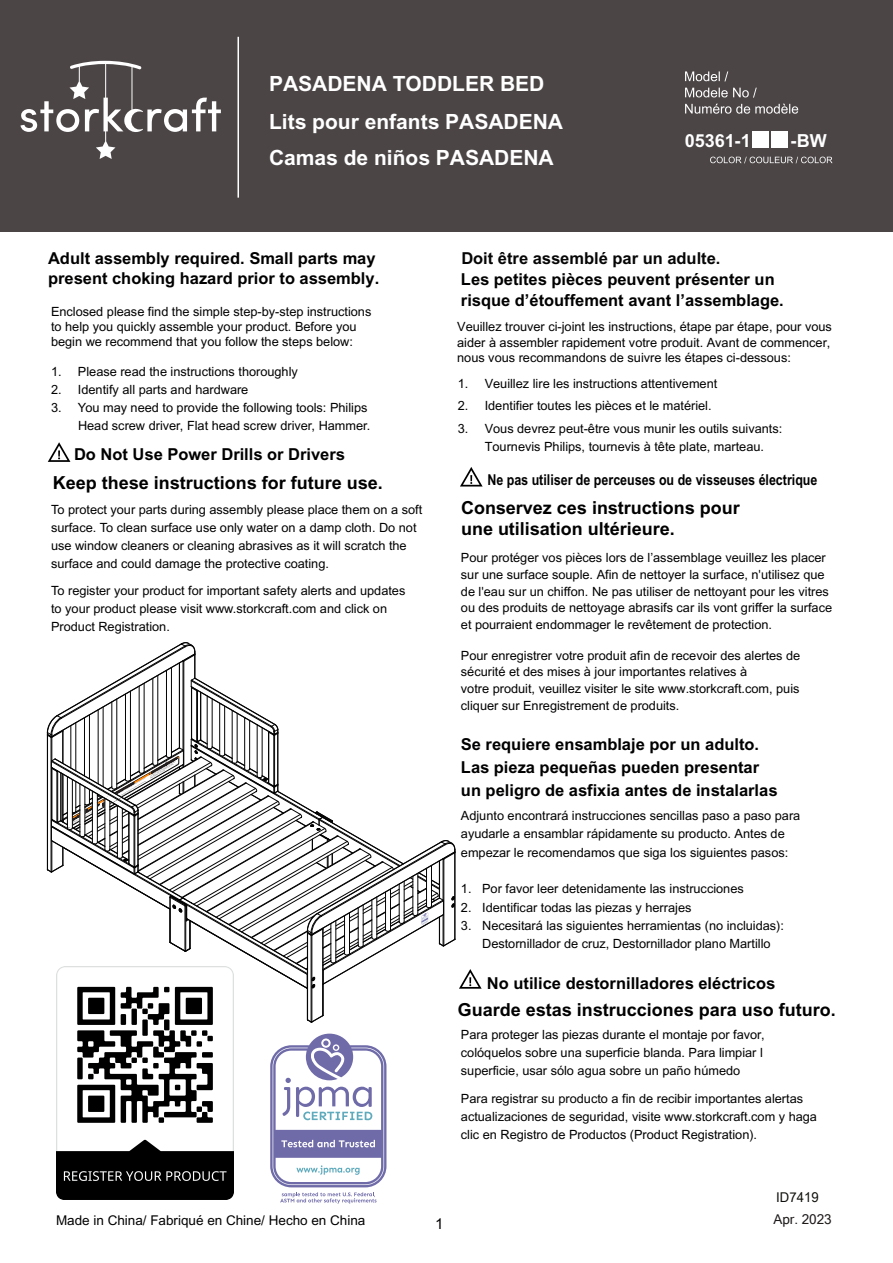
<style>
.page{position:relative;width:893px;height:1263px;background:#fff}
.page>*{position:absolute;margin:0;border:0;box-sizing:border-box;transform-origin:0 0}
.t1{font:700 21px/36.8px "Arial";color:#fff}
.t2{font:700 18px/21.6px "Arial";color:#000}
.t3{font:700 18px "Arial";color:#fff}
.t4{font:700 16.5px/22.8px "Arial";color:#010100}
.t5{font:700 16.5px "Arial";color:#000}
.t6{font:700 16.5px "Arial";color:#050605}
.t7{font:700 15px "Arial";color:#000;scale:.83 1}
.t8{font:15px "Arial";color:#040102}
.t9{font:13.5px "Arial";color:#020100}
.t10{font:13.5px "Microsoft Sans Serif";color:#1f1b1b}
.t11{font:13.5px "Arial Narrow";color:#0f100b;scale:1.19 1}
.t12{font:12.75px/18px "Arial";color:#010100}
</style>
<div class="page">
<div style="left:0;top:0;width:893px;height:232px;background:#4b4546"></div>
<svg style="left:685px;top:71px;width:43px;height:10px"></svg>
<svg style="left:685px;top:88px;width:72px;height:10px"></svg>
<svg style="left:685px;top:104px;width:113px;height:10px"></svg>
<svg style="left:710px;top:157px;width:122px;height:6px"></svg>
<hr style="left:237px;top:37px;width:2px;height:161px;background:#fff">
<div style="left:752px;top:132px;width:16px;height:16px;background:#fff"></div>
<div style="left:772px;top:132px;width:16px;height:16px;background:#fff"></div>
<svg style="left:21px;top:61px;width:200px;height:98px"></svg>
<hr style="left:311px;top:935px;width:1px;height:87px;background:#030303">
<hr style="left:312px;top:935px;width:1px;height:87px;background:#030303">
<svg style="left:307px;top:1014px;width:17px;height:9px"></svg>
<hr style="left:307px;top:988px;width:1px;height:31px;background:#030303">
<hr style="left:323px;top:984px;width:1px;height:31px;background:#030303">
<svg style="left:270px;top:1033px;width:116px;height:171px"></svg>
<img style="left:56px;top:989px;width:177px;height:210px">
<svg style="left:48px;top:442px;width:22px;height:20px"></svg>
<svg style="left:460px;top:467px;width:23px;height:19px"></svg>
<svg style="left:47px;top:642px;width:435px;height:347px"></svg>
<h1 class="t1" style="left:269px;top:65px;width:296px">PASADENA TODDLER BED<br>Lits pour enfants PASADENA<br>Camas de niños PASADENA</h1>
<h2 class="t3" style="left:685px;top:130px;width:67px">05361-1</h2>
<h2 class="t3" style="left:791px;top:130px;width:37px">-BW</h2>
<p class="t6" style="left:461px;top:249px;width:261px">Doit être assemblé par un adulte.</p>
<p class="t4" style="left:48px;top:249px;width:333px;line-height:19.8px">Adult assembly required. Small parts may present choking hazard prior to assembly.</p>
<p class="t12" style="left:51px;top:304px;width:322px;line-height:15.3px">Enclosed please find the simple step-by-step instructions to help you quickly assemble your product. Before you begin we recommend that you follow the steps below:</p>
<p class="t12" style="left:51px;top:363px;width:248px">1. Please read the instructions thoroughly</p>
<p class="t12" style="left:51px;top:381px;width:199px">2. Identify all parts and hardware</p>
<p class="t12" style="left:51px;top:399px;width:321px;text-align:right">3. You may need to provide the following tools: Philips<br>Head screw driver, Flat head screw driver, Hammer.</p>
<p class="t4" style="left:461px;top:269px;width:324px;line-height:21px">Les petites pièces peuvent présenter un risque d’étouffement avant l’assemblage.</p>
<p class="t12" style="left:457px;top:319px;width:376px;line-height:15.3px;text-align:justify">Veuillez trouver ci-joint les instructions, étape par étape, pour vous aider à assembler rapidement votre produit. Avant de commencer, nous vous recommandons de suivre les étapes ci-dessous:</p>
<p class="t12" style="left:458px;top:374px;width:261px">1. Veuillez lire les instructions attentivement</p>
<p class="t12" style="left:458px;top:397px;width:255px">2. Identifier toutes les pièces et le matériel.</p>
<p class="t12" style="left:485px;top:419px;width:299px;text-indent:-27px">3. Vous devrez peut-être vous munir les outils suivants:<br>Tournevis Philips, tournevis à tête plate, marteau.</p>
<p class="t5" style="left:74px;top:444px;width:272px">Do Not Use Power Drills or Drivers</p>
<h2 class="t2" style="left:53px;top:472px;width:331px">Keep these instructions for future use.</h2>
<p class="t7" style="left:487px;top:471px;width:399px">Ne pas utiliser de perceuses ou de visseuses électrique</p>
<h2 class="t2" style="left:461px;top:497px;width:280px">Conservez ces instructions pour une utilisation ultérieure.</h2>
<p class="t12" style="left:51px;top:500px;width:373px">To protect your parts during assembly please place them on a soft surface. To clean surface use only water on a damp cloth. Do not use window cleaners or cleaning abrasives as it will scratch the surface and could damage the protective coating.</p>
<p class="t12" style="left:51px;top:581px;width:356px">To register your product for important safety alerts and updates to your product please visit www.storkcraft.com and click on<br>Product Registration.</p>
<p class="t12" style="left:461px;top:549px;width:373px;line-height:16.8px">Pour protéger vos pièces lors de l’assemblage veuillez les placer sur une surface souple. Afin de nettoyer la surface, n'utilisez que de l'eau sur un chiffon. Ne pas utiliser de nettoyant pour les vitres ou des produits de nettoyage abrasifs car ils vont griffer la surface et pourraient endommager le revêtement de protection.</p>
<p class="t12" style="left:461px;top:647px;width:341px;line-height:16.8px">Pour enregistrer votre produit afin de recevoir des alertes de sécurité et des mises à jour importantes relatives à<br>votre produit, veuillez visiter le site www.storkcraft.com, puis cliquer sur Enregistrement de produits.</p>
<p class="t4" style="left:461px;top:733px;width:318px">Se requiere ensamblaje por un adulto.<br>Las pieza pequeñas pueden presentar un peligro de asfixia antes de instalarlas</p>
<p class="t12" style="left:461px;top:807px;width:341px">Adjunto encontrará instrucciones sencillas paso a paso para ayudarle a ensamblar rápidamente su producto. Antes de empezar le recomendamos que siga los siguientes pasos:</p>
<p class="t12" style="left:461px;top:880px;width:284px">1. Por favor leer detenidamente las instrucciones</p>
<p class="t12" style="left:461px;top:898px;width:232px">2. Identificar todas las piezas y herrajes</p>
<p class="t12" style="left:482px;top:916px;width:303px;text-indent:-21px">3. Necesitará las siguientes herramientas (no incluidas):<br>Destornillador de cruz, Destornillador plano Martillo</p>
<p class="t5" style="left:487px;top:973px;width:290px">No utilice destornilladores eléctricos</p>
<h2 class="t2" style="left:458px;top:998px;width:379px">Guarde estas instrucciones para uso futuro.</h2>
<p class="t9" style="left:56px;top:1212px;width:311px">Made in China/ Fabriqué en Chine/ Hecho en China</p>
<p class="t8" style="left:435px;top:1215px;width:10px">1</p>
<p class="t12" style="left:461px;top:1025px;width:305px">Para proteger las piezas durante el montaje por favor, colóquelos sobre una superficie blanda. Para limpiar l superficie, usar sólo agua sobre un paño húmedo</p>
<p class="t12" style="left:461px;top:1090px;width:358px">Para registrar su producto a fin de recibir importantes alertas actualizaciones de seguridad, visite www.storkcraft.com y haga clic en Registro de Productos (Product Registration).</p>
<p class="t11" style="left:776px;top:1187px;width:37px">ID7419</p>
<p class="t10" style="left:773px;top:1210px;width:60px">Apr. 2023</p>
</div>
